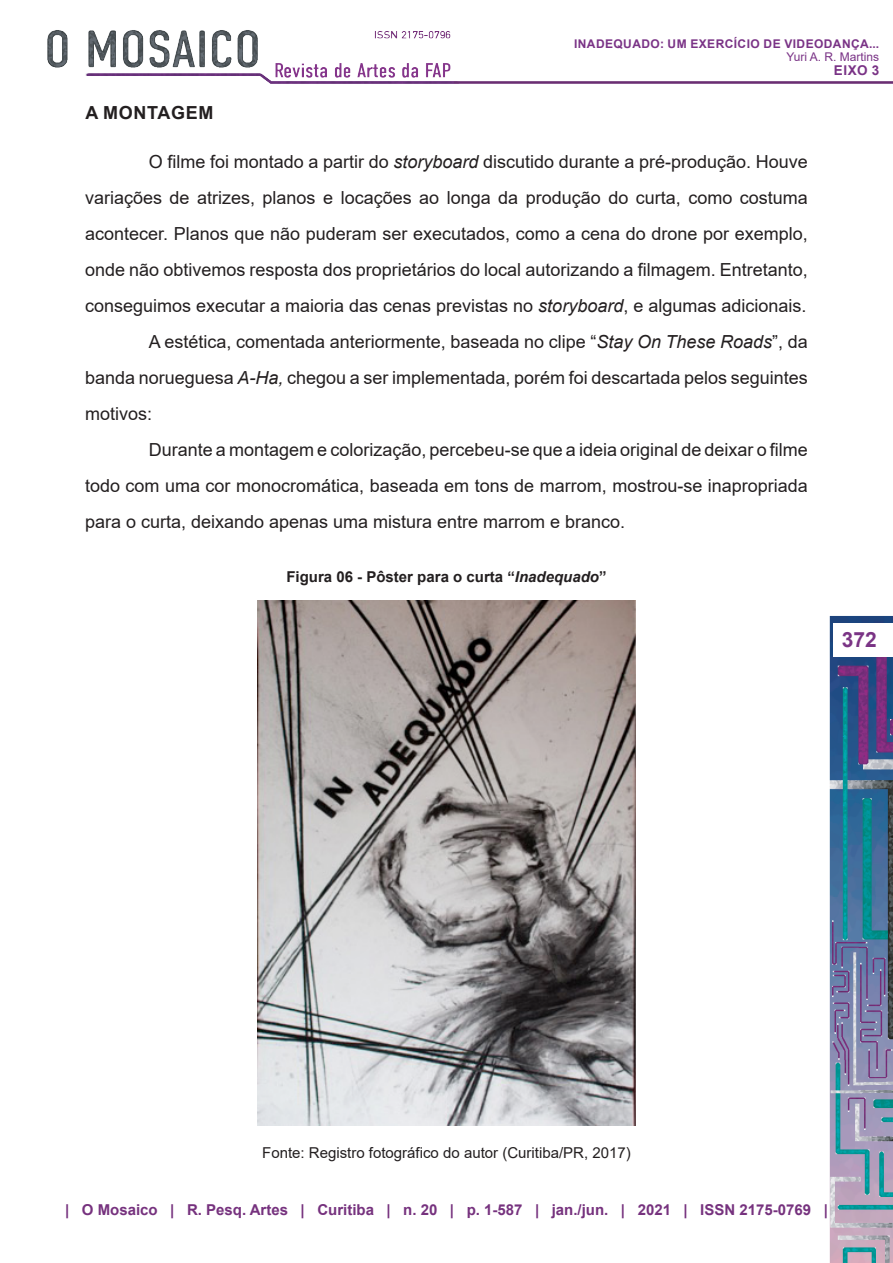
<style>
.page{position:relative;width:893px;height:1263px;background:#fff}
.page>*{position:absolute;margin:0;border:0;box-sizing:border-box;transform-origin:0 0}
.t1{font:700 21px "Arial";color:#7a3485}
.Corpo{font:18px/36px "Arial";color:#231f20;text-align:justify}
.Título_2{font:700 18px "Arial";letter-spacing:.035em;color:#231f20}
.t2{font:700 15px "Arial";color:#76327e}
.figura_-_Fonte{font:15px "Arial";color:#231f20}
.figura{font:700 15px "Arial";color:#231f20}
.t3{font:700 13.5px "Arial";color:#7a3386}
.t4{font:700 12px "Arial";letter-spacing:.035em;color:#7a3386}
.t5{font:12px "Arial";color:#7a3386}
.s1{font-style:italic}
</style>
<div class="page">
<img style="left:47px;top:30px;width:846px;height:1233px">
<div style="left:833px;top:623px;width:60px;height:34px;background:#fff"></div>
<img style="left:258px;top:600px;width:377px;height:525px">
<p class="t4" style="left:574px;top:35px;width:306px">INADEQUADO: UM EXERCÍCIO DE VIDEODANÇA...</p>
<p class="t5" style="left:786px;top:49px;width:94px">Yuri A. R. Martins</p>
<p class="t3" style="left:834px;top:60px;width:19px">Eixo</p>
<p class="t3" style="left:872px;top:60px;width:9px">3</p>
<p class="Título_2" style="left:85px;top:100px;width:130px">A MONTAGEM</p>
<p class="Corpo" style="left:85px;top:144px;width:724px;text-indent:64px">O filme foi montado a partir do <span class="s1">storyboard</span> discutido durante a pré-produção. Houve variações de atrizes, planos e locações ao longa da produção do curta, como costuma acontecer. Planos que não puderam ser executados, como a cena do drone por exemplo, onde não obtivemos resposta dos proprietários do local autorizando a filmagem. Entretanto, conseguimos executar a maioria das cenas previstas no <span class="s1">storyboard</span>, e algumas adicionais.</p>
<p class="Corpo" style="left:85px;top:324px;width:724px;text-indent:64px">A estética, comentada anteriormente, baseada no clipe “<span class="s1">Stay On These Roads</span>”, da banda norueguesa <span class="s1">A-Ha,</span> chegou a ser implementada, porém foi descartada pelos seguintes motivos:</p>
<p class="Corpo" style="left:85px;top:432px;width:724px;text-indent:64px">Durante a montagem e colorização, percebeu-se que a ideia original de deixar o filme todo com uma cor monocromática, baseada em tons de marrom, mostrou-se inapropriada para o curta, deixando apenas uma mistura entre marrom e branco.</p>
<p class="figura" style="left:286px;top:566px;width:322px">Figura 06 - Pôster para o curta “<span class="s1">Inadequado</span>”</p>
<p class="t1" style="left:842px;top:625px;width:37px">372</p>
<p class="figura_-_Fonte" style="left:262px;top:1143px;width:370px">Fonte: Registro fotográfico do autor (Curitiba/PR, 2017)</p>
<p class="t2" style="left:65px;top:1199px;width:764px">| O Mosaico | R. Pesq. Artes | Curitiba | n. 20 | p. 1-587 | jan./jun. | 2021 | ISSN 2175-0769 |</p>
</div>
